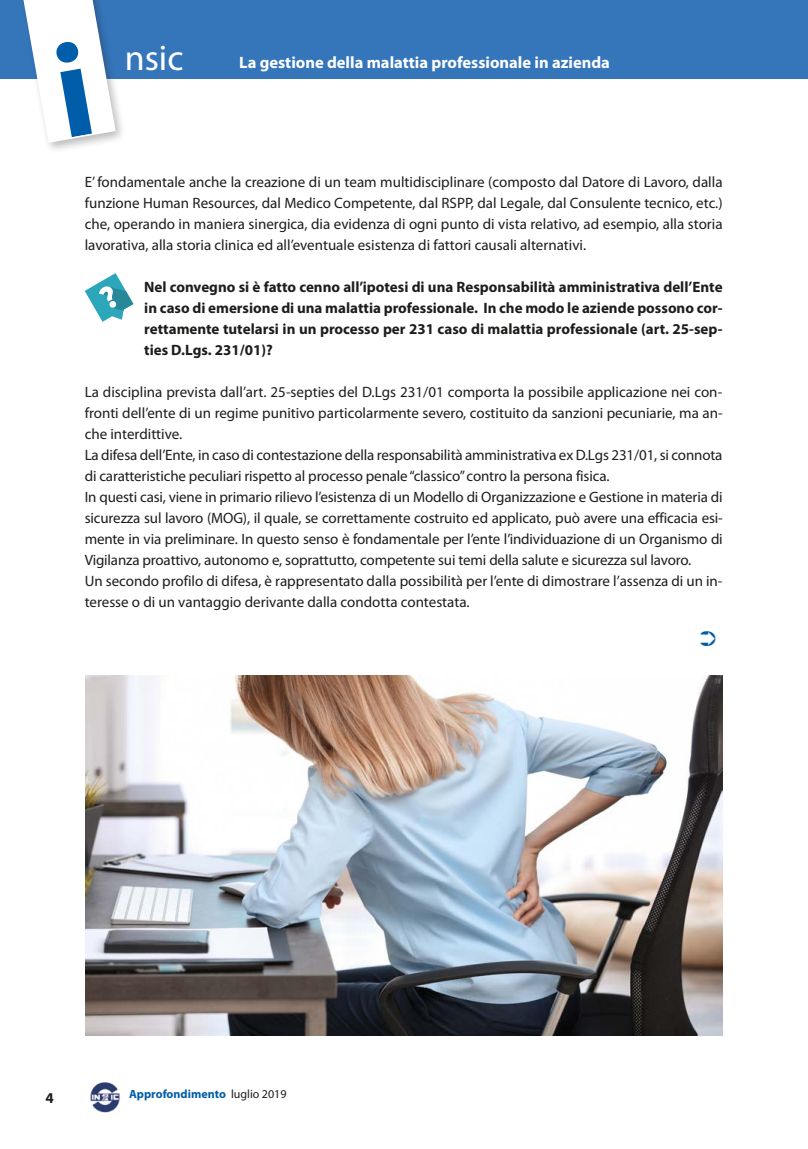
<style>
.page{position:relative;width:808px;height:1149px;background:#fff}
.page>*{position:absolute;margin:0;border:0;box-sizing:border-box;transform-origin:0 0}
.t1{font:36px "Myriad Pro";color:#fff}
.t2{font:700 16.5px "Myriad Pro";color:#fff}
.t3{font:15px/21px "Myriad Pro";letter-spacing:-.01em;color:#1d1d1b;text-align:justify}
.t4{font:700 15px/21px "Myriad Pro";color:#1d1d1b;text-align:justify}
.t5{font:700 12px "Myriad Pro";color:#005da9}
.s1{font-weight:400;color:#1d1d1b}
</style>
<div class="page">
<div style="left:0;top:0;width:808px;height:78px;background:#3576bb"></div>
<div style="left:17px;top:0;width:110px;height:154px;background:#1d1d1b;opacity:.3"></div>
<img style="left:90px;top:1082px;width:30px;height:31px">
<svg style="left:85px;top:273px;width:48px;height:49px"></svg>
<img style="left:85px;top:675px;width:638px;height:360px">
<svg style="left:20px;top:0;width:97px;height:144px"></svg>
<h1 class="t1" style="left:125px;top:38px;width:60px">nsic</h1>
<p class="t2" style="left:239px;top:53px;width:372px">La gestione della malattia professionale in azienda</p>
<p class="t3" style="left:85px;top:171px;width:639px">E’ fondamentale anche la creazione di un team multidisciplinare (composto dal Datore di Lavoro, dalla funzione Human Resources, dal Medico Competente, dal RSPP, dal Legale, dal Consulente tecnico, etc.) che, operando in maniera sinergica, dia evidenza di ogni punto di vista relativo, ad esempio, alla storia lavorativa, alla storia clinica ed all’eventuale esistenza di fattori causali alternativi.</p>
<p class="t4" style="left:144px;top:276px;width:580px">Nel convegno si è fatto cenno all’ipotesi di una Responsabilità amministrativa dell’Ente in caso di emersione di una malattia professionale. In che modo le aziende possono cor&shy;rettamente tutelarsi in un processo per 231 caso di malattia professionale (art. 25-sep&shy;ties D.Lgs. 231/01)?</p>
<p class="t3" style="left:85px;top:381px;width:640px;text-align:left">La disciplina prevista dall’art. 25-septies del D.Lgs 231/01 comporta la possibile applicazione nei con&shy;fronti dell’ente di un regime punitivo particolarmente severo, costituito da sanzioni pecuniarie, ma an&shy;che interdittive.<br>La difesa dell’Ente, in caso di contestazione della responsabilità amministrativa ex D.Lgs 231/01, si connota di caratteristiche peculiari rispetto al processo penale “classico” contro la persona fisica.<br>In questi casi, viene in primario rilievo l’esistenza di un Modello di Organizzazione e Gestione in materia di sicurezza sul lavoro (MOG), il quale, se correttamente costruito ed applicato, può avere una efficacia esi&shy;mente in via preliminare. In questo senso è fondamentale per l’ente l’individuazione di un Organismo di Vigilanza proattivo, autonomo e, soprattutto, competente sui temi della salute e sicurezza sul lavoro.<br>Un secondo profilo di difesa, è rappresentato dalla possibilità per l’ente di dimostrare l’assenza di un in&shy;teresse o di un vantaggio derivante dalla condotta contestata.</p>
<p class="t4" style="left:45px;top:1087px;width:10px">4</p>
<p class="t5" style="left:129px;top:1086px;width:159px">Approfondimento <span class="s1">luglio 2019</span></p>
</div>
